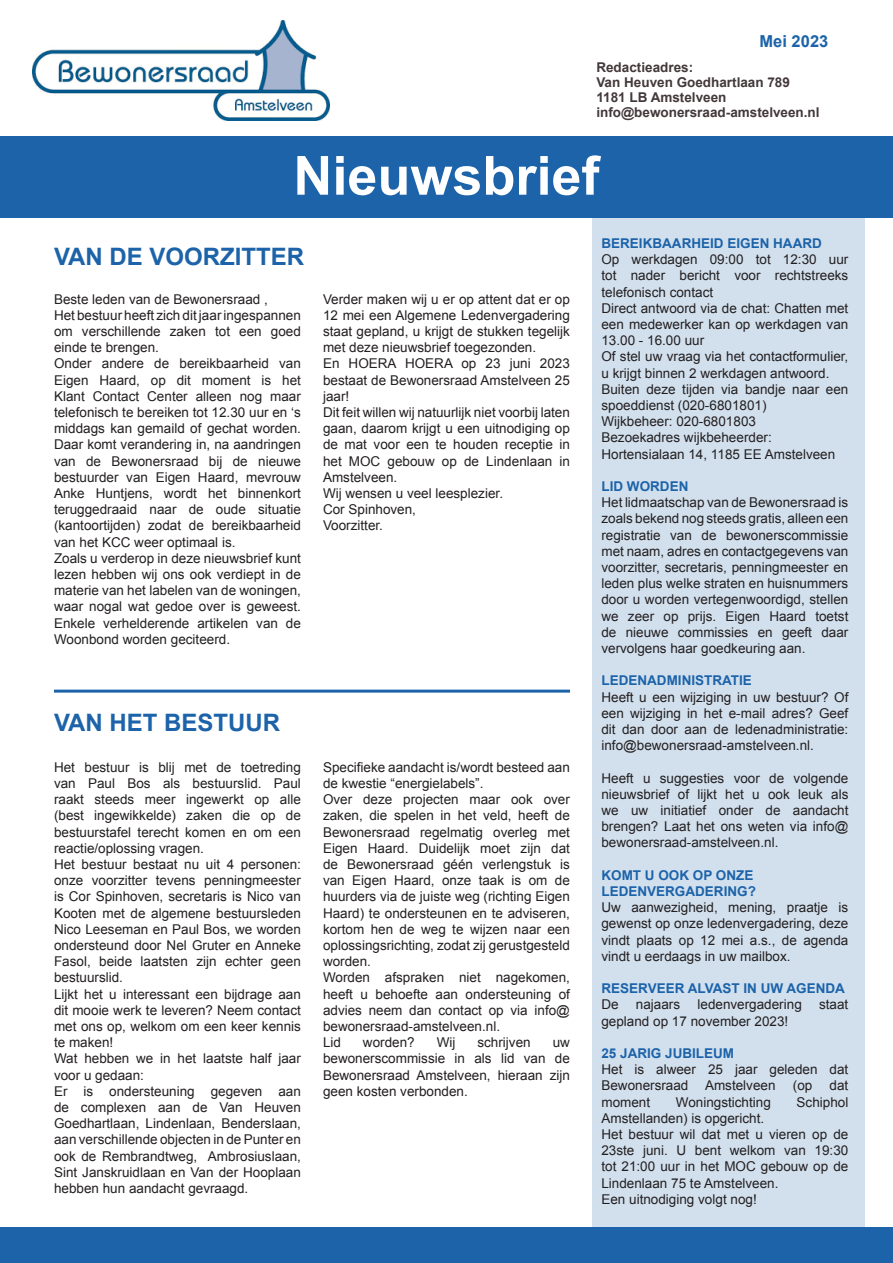
<style>
.page{position:relative;width:893px;height:1263px;background:#fff}
.page>*{position:absolute;margin:0;border:0;box-sizing:border-box;transform-origin:0 0}
.t1{font:700 54px "Arial";color:#fff}
.t2{font:700 24px "Arial";color:#1c63a9}
.t3{font:700 16.5px "Arial";color:#1c63a9}
.t4{font:13.5px/16.2px "Arial";color:#231f20}
.t5{font:700 13.5px/16.2px "Arial";color:#1c63a9}
.t6{font:700 13.5px/15px "Arial";color:#43383a}
</style>
<div class="page">
<div style="left:592px;top:209px;width:272px;height:1018px;background:#d2e0ee"></div>
<div style="left:0;top:136px;width:893px;height:82px;background:#1c63a9"></div>
<img style="left:32px;top:20px;width:297px;height:100px">
<hr style="left:54px;top:690px;width:516px;height:3px;background:#1c63a9">
<div style="left:0;top:1227px;width:893px;height:36px;background:#1c63a9"></div>
<p class="t3" style="left:759px;top:30px;width:70px">Mei 2023</p>
<p class="t6" style="left:596px;top:60px;width:225px">Redactieadres:<br>Van Heuven Goedhartlaan 789<br>1181 LB Amstelveen info@bewonersraad-amstelveen.nl</p>
<h1 class="t1" style="left:293px;top:140px;width:308px">Nieuwsbrief</h1>
<h2 class="t2" style="left:54px;top:241px;width:252px">VAN DE VOORZITTER</h2>
<p class="t4" style="left:54px;top:291px;width:248px">Beste leden van de Bewonersraad ,<br>Het bestuur heeft zich dit jaar ingespannen om verschillende zaken tot een goed einde te brengen.<br>Onder andere de bereikbaarheid van Eigen Haard, op dit moment is het Klant Contact Center alleen nog maar telefonisch te bereiken tot 12.30 uur en ‘s middags kan gemaild of gechat worden.<br>Daar komt verandering in, na aandringen van de Bewonersraad bij de nieuwe bestuurder van Eigen Haard, mevrouw Anke Huntjens, wordt het binnenkort teruggedraaid naar de oude situatie (kantoortijden) zodat de bereikbaarheid van het KCC weer optimaal is.<br>Zoals u verderop in deze nieuwsbrief kunt lezen hebben wij ons ook verdiept in de materie van het labelen van de woningen, waar nogal wat gedoe over is geweest.<br>Enkele verhelderende artikelen van de Woonbond worden geciteerd.</p>
<p class="t4" style="left:323px;top:291px;width:248px">Verder maken wij u er op attent dat er op<br>12 mei een Algemene Ledenvergadering staat gepland, u krijgt de stukken tegelijk met deze nieuwsbrief toegezonden.<br>En HOERA HOERA op 23 juni 2023 bestaat de Bewonersraad Amstelveen 25 jaar!<br>Dit feit willen wij natuurlijk niet voorbij laten gaan, daarom krijgt u een uitnodiging op de mat voor een te houden receptie in het MOC gebouw op de Lindenlaan in<br>Amstelveen.<br>Wij wensen u veel leesplezier.<br>Cor Spinhoven,<br>Voorzitter.</p>
<h2 class="t2" style="left:54px;top:706px;width:228px">VAN HET BESTUUR</h2>
<p class="t4" style="left:54px;top:759px;width:248px">Het bestuur is blij met de toetreding van Paul Bos als bestuurslid. Paul raakt steeds meer ingewerkt op alle (best ingewikkelde) zaken die op de bestuurstafel terecht komen en om een reactie/oplossing vragen.<br>Het bestuur bestaat nu uit 4 personen: onze voorzitter tevens penningmeester is Cor Spinhoven, secretaris is Nico van Kooten met de algemene bestuursleden Nico Leeseman en Paul Bos, we worden ondersteund door Nel Gruter en Anneke Fasol, beide laatsten zijn echter geen bestuurslid.<br>Lijkt het u interessant een bijdrage aan dit mooie werk te leveren? Neem contact met ons op, welkom om een keer kennis te maken!<br>Wat hebben we in het laatste half jaar voor u gedaan:<br>Er is ondersteuning gegeven aan de complexen aan de Van Heuven Goedhartlaan, Lindenlaan, Benderslaan, aan verschillende objecten in de Punter en ook de Rembrandtweg, Ambrosiuslaan, Sint Janskruidlaan en Van der Hooplaan hebben hun aandacht gevraagd.</p>
<p class="t4" style="left:323px;top:759px;width:248px">Specifieke aandacht is/wordt besteed aan de kwestie “energielabels”.<br>Over deze projecten maar ook over zaken, die spelen in het veld, heeft de Bewonersraad regelmatig overleg met Eigen Haard. Duidelijk moet zijn dat de Bewonersraad géén verlengstuk is van Eigen Haard, onze taak is om de huurders via de juiste weg (richting Eigen Haard) te ondersteunen en te adviseren, kortom hen de weg te wijzen naar een oplossingsrichting, zodat zij gerustgesteld worden.<br>Worden afspraken niet nagekomen, heeft u behoefte aan ondersteuning of advies neem dan contact op via info@ bewonersraad-amstelveen.nl.<br>Lid</p>
<p class="t4" style="left:363px;top:1034px;width:53px">worden?</p>
<p class="t4" style="left:437px;top:1034px;width:20px">Wij</p>
<p class="t4" style="left:477px;top:1034px;width:55px">schrijven</p>
<p class="t4" style="left:323px;top:1034px;width:248px;text-align:justify;text-indent:230px">uw bewonerscommissie in als lid van de Bewonersraad Amstelveen, hieraan zijn geen kosten verbonden.</p>
<p class="t5" style="left:601px;top:236px;width:222px">BEREIKBAARHEID EIGEN HAARD</p>
<p class="t4" style="left:601px;top:251px;width:248px">Op werkdagen 09:00 tot 12:30 uur tot nader bericht voor rechtstreeks telefonisch contact<br>Direct antwoord via de chat: Chatten met een medewerker kan op werkdagen van<br>13.00 - 16.00 uur<br>Of stel uw vraag via het contactformulier, u krijgt binnen 2 werkdagen antwoord.<br>Buiten deze tijden via bandje naar een spoeddienst (020-6801801)<br>Wijkbeheer: 020-6801803<br>Bezoekadres wijkbeheerder:<br>Hortensialaan 14, 1185 EE Amstelveen</p>
<p class="t5" style="left:601px;top:479px;width:88px">LID WORDEN</p>
<p class="t4" style="left:601px;top:494px;width:248px;text-align:justify">Het lidmaatschap van de Bewonersraad is zoals bekend nog steeds gratis, alleen een registratie van de bewonerscommissie met naam, adres en contactgegevens van voorzitter, secretaris, penningmeester en leden plus welke straten en huisnummers door u worden vertegenwoordigd, stellen we zeer op prijs. Eigen Haard toetst de nieuwe commissies en geeft daar vervolgens haar goedkeuring aan.</p>
<p class="t5" style="left:601px;top:673px;width:152px">LEDENADMINISTRATIE</p>
<p class="t4" style="left:601px;top:689px;width:248px;text-align:justify">Heeft u een wijziging in uw bestuur? Of een wijziging in het e-mail adres? Geef dit dan door aan de ledenadministratie: info@bewonersraad-amstelveen.nl.</p>
<p class="t4" style="left:601px;top:770px;width:248px;text-align:justify">Heeft u suggesties voor de volgende nieuwsbrief of lijkt het u ook leuk als we uw initiatief onder de aandacht brengen? Laat het ons weten via info@ bewonersraad-amstelveen.nl.</p>
<p class="t5" style="left:601px;top:867px;width:156px">KOMT U OOK OP ONZE<br>LEDENVERGADERING?</p>
<p class="t4" style="left:601px;top:899px;width:248px;text-align:justify">Uw aanwezigheid, mening, praatje is gewenst op onze ledenvergadering, deze vindt plaats op 12 mei a.s., de agenda vindt u eerdaags in uw mailbox.</p>
<p class="t5" style="left:601px;top:981px;width:245px">RESERVEER ALVAST IN UW AGENDA</p>
<p class="t4" style="left:601px;top:997px;width:19px">De</p>
<p class="t4" style="left:636px;top:997px;width:46px">najaars</p>
<p class="t4" style="left:697px;top:997px;width:106px">ledenvergadering</p>
<p class="t4" style="left:819px;top:997px;width:31px">staat</p>
<p class="t4" style="left:601px;top:1013px;width:188px">gepland op 17 november 2023!</p>
<p class="t5" style="left:601px;top:1046px;width:134px">25 JARIG JUBILEUM</p>
<p class="t4" style="left:601px;top:1061px;width:248px">Het is alweer 25 jaar geleden dat<br>Bewonersraad Amstelveen</p>
<p class="t4" style="left:793px;top:1078px;width:21px">(op</p>
<p class="t4" style="left:830px;top:1078px;width:20px">dat</p>
<p class="t4" style="left:601px;top:1094px;width:50px">moment</p>
<p class="t4" style="left:676px;top:1094px;width:97px">Woningstichting</p>
<p class="t4" style="left:797px;top:1094px;width:53px">Schiphol</p>
<p class="t4" style="left:601px;top:1110px;width:248px">Amstellanden) is opgericht.<br>Het bestuur wil dat met u vieren op de<br>23ste juni. U bent welkom van 19:30 tot 21:00 uur in het MOC gebouw op de<br>Lindenlaan 75 te Amstelveen.<br>Een uitnodiging volgt nog!</p>
</div>
